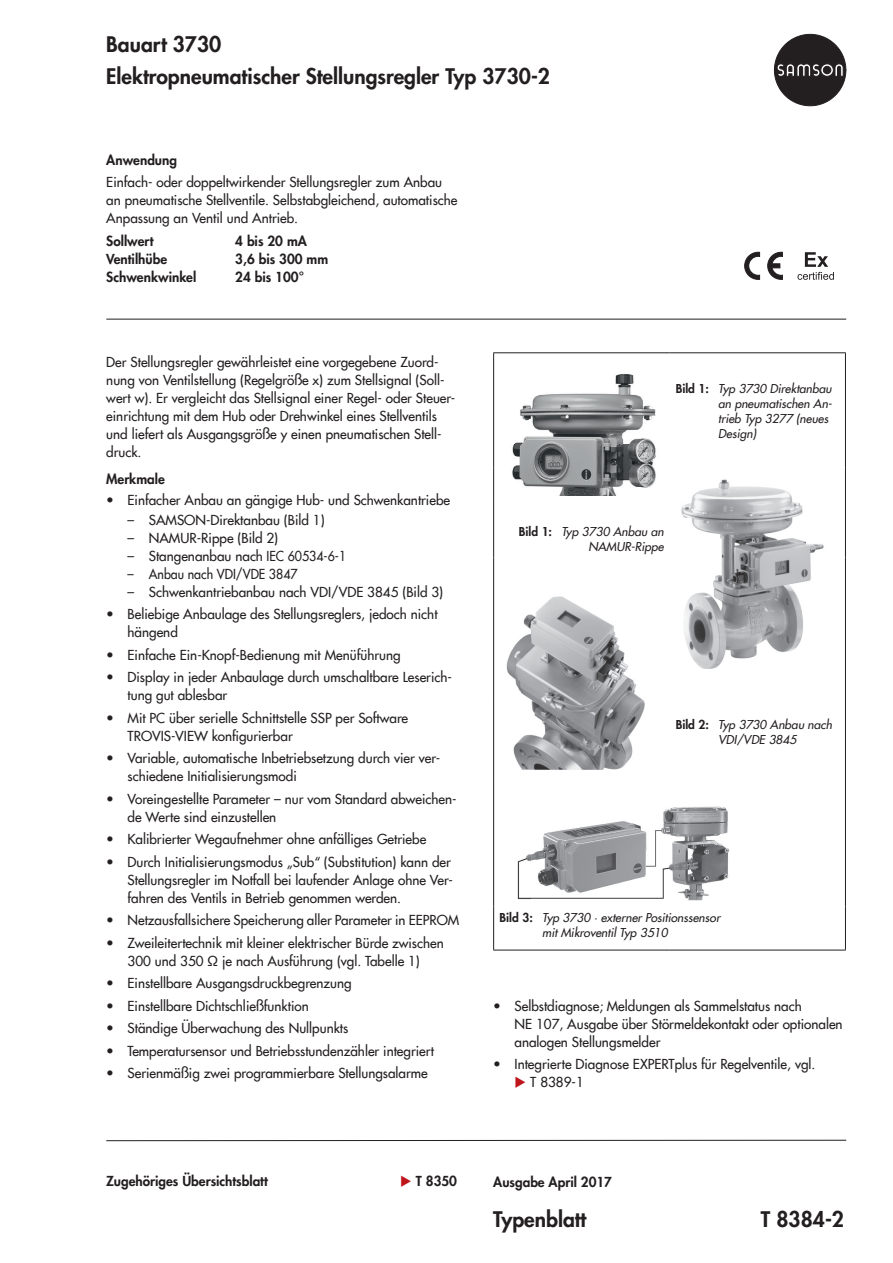
<style>
.page{position:relative;width:893px;height:1263px;background:#fff}
.page>*{position:absolute;margin:0;border:0;box-sizing:border-box;transform-origin:0 0}
.t1{font:800 21px/31.5px "Futura Com";color:#231f20}
.t2{font:500 13.5px/18px "Futura Com";color:#231f20}
.t3{font:800 13.5px "Futura Com";color:#231f20}
.t4{font:500 13.5px "Futura Com";color:#231f20;scale:.92 1}
.t5{font:italic 500 12px/15px "Futura Com";color:#231f20}
.s1{font-family:"Futura";font-weight:400}
.s2{font-weight:800;font-style:normal}
.s3{color:#be151b}
</style>
<div class="page">
<svg style="left:745px;top:252px;width:15px;height:27px"></svg>
<svg style="left:768px;top:252px;width:15px;height:27px"></svg>
<hr style="left:770px;top:264px;width:10px;height:4px;background:#231f20">
<svg style="left:797px;top:252px;width:37px;height:28px"></svg>
<svg style="left:774px;top:34px;width:72px;height:72px"></svg>
<hr style="left:106px;top:319px;width:740px;height:1px;background:#231f20">
<svg style="left:106px;top:1139px;width:741px;height:2px"></svg>
<hr style="left:493px;top:906px;width:1px;height:44px;background:#231f20">
<hr style="left:493px;top:950px;width:177px;height:1px;background:#231f20">
<hr style="left:670px;top:950px;width:176px;height:1px;background:#231f20">
<hr style="left:493px;top:352px;width:177px;height:1px;background:#231f20">
<hr style="left:493px;top:353px;width:1px;height:115px;background:#231f20">
<hr style="left:493px;top:468px;width:1px;height:33px;background:#231f20">
<hr style="left:670px;top:352px;width:176px;height:1px;background:#231f20">
<hr style="left:845px;top:353px;width:1px;height:115px;background:#231f20">
<hr style="left:845px;top:468px;width:1px;height:33px;background:#231f20">
<hr style="left:845px;top:501px;width:1px;height:56px;background:#231f20">
<hr style="left:845px;top:557px;width:1px;height:142px;background:#231f20">
<hr style="left:493px;top:501px;width:1px;height:56px;background:#231f20">
<hr style="left:493px;top:557px;width:1px;height:142px;background:#231f20">
<hr style="left:493px;top:699px;width:1px;height:80px;background:#231f20">
<hr style="left:845px;top:699px;width:1px;height:80px;background:#231f20">
<hr style="left:493px;top:779px;width:1px;height:127px;background:#231f20">
<hr style="left:845px;top:779px;width:1px;height:127px;background:#231f20">
<hr style="left:845px;top:906px;width:1px;height:44px;background:#231f20">
<img style="left:512px;top:374px;width:144px;height:121px">
<img style="left:681px;top:479px;width:143px;height:190px">
<img style="left:506px;top:596px;width:139px;height:174px">
<img style="left:517px;top:806px;width:212px;height:94px">
<h1 class="t1" style="left:106px;top:28px;width:445px">Bauart 3730<br>Elektropneumatischer Stellungsregler Typ 3730-2</h1>
<p class="t3" style="left:106px;top:149px;width:72px">Anwendung</p>
<p class="t2" style="left:106px;top:172px;width:353px">Einfach- oder doppeltwirkender Stellungsregler zum Anbau an pneumatische Stellventile. Selbstabgleichend, automatische<br>Anpassung an Ventil und Antrieb.</p>
<p class="t3" style="left:106px;top:230px;width:49px">Sollwert</p>
<p class="t3" style="left:235px;top:230px;width:73px">4 bis 20 mA</p>
<p class="t3" style="left:106px;top:248px;width:62px">Ventilhübe</p>
<p class="t3" style="left:235px;top:248px;width:94px">3,6 bis 300 mm</p>
<p class="t3" style="left:106px;top:266px;width:91px">Schwenkwinkel</p>
<p class="t3" style="left:235px;top:266px;width:70px">24 bis 100°</p>
<p class="t2" style="left:106px;top:352px;width:351px">Der Stellungsregler gewährleistet eine vorgegebene Zuord&shy;nung von Ventilstellung (Regelgröße x) zum Stellsignal (Soll&shy;wert w). Er vergleicht das Stellsignal einer Regel- oder Steuer&shy;einrichtung mit dem Hub oder Drehwinkel eines Stellventils und liefert als Ausgangsgröße y einen pneumatischen Stell&shy;druck.</p>
<p class="t3" style="left:106px;top:469px;width:60px">Merkmale</p>
<p class="t2" style="left:106px;top:490px;width:345px"><span class="s1">•</span> Einfacher Anbau an gängige Hub- und Schwenkantriebe</p>
<p class="t2" style="left:128px;top:510px;width:199px"><span class="s1">–</span> SAMSON-Direktanbau (Bild 1)</p>
<p class="t2" style="left:128px;top:528px;width:152px"><span class="s1">–</span> NAMUR-Rippe (Bild 2)</p>
<p class="t2" style="left:128px;top:546px;width:220px"><span class="s1">–</span> Stangenanbau nach IEC 60534-6-1</p>
<p class="t4" style="left:128px;top:563px;width:186px"><span class="s1">–</span> Anbau nach VDI/VDE 3847</p>
<p class="t2" style="left:128px;top:582px;width:317px"><span class="s1">–</span> Schwenkantriebanbau nach VDI/VDE 3845 (Bild 3)</p>
<p class="t2" style="left:128px;top:604px;width:311px;text-indent:-21px"><span class="s1">•</span> Beliebige Anbaulage des Stellungsreglers, jedoch nicht hängend</p>
<p class="t2" style="left:106px;top:645px;width:296px"><span class="s1">•</span> Einfache Ein-Knopf-Bedienung mit Menüführung</p>
<p class="t2" style="left:128px;top:667px;width:326px;text-indent:-21px"><span class="s1">•</span> Display in jeder Anbaulage durch umschaltbare Leserich&shy;tung gut ablesbar</p>
<p class="t2" style="left:128px;top:708px;width:282px;text-indent:-21px"><span class="s1">•</span> Mit PC über serielle Schnittstelle SSP per Software<br>TROVIS-VIEW konfigurierbar</p>
<p class="t2" style="left:128px;top:748px;width:314px;text-indent:-21px"><span class="s1">•</span> Variable, automatische Inbetriebsetzung durch vier ver&shy;schiedene Initialisierungsmodi</p>
<p class="t2" style="left:128px;top:789px;width:331px;text-indent:-21px"><span class="s1">•</span> Voreingestellte Parameter – nur vom Standard abweichen&shy;de Werte sind einzustellen</p>
<p class="t2" style="left:106px;top:829px;width:321px"><span class="s1">•</span> Kalibrierter Wegaufnehmer ohne anfälliges Getriebe</p>
<p class="t2" style="left:128px;top:852px;width:327px;text-indent:-21px"><span class="s1">•</span> Durch Initialisierungsmodus „Sub“ (Substitution) kann der<br>Stellungsregler im Notfall bei laufender Anlage ohne Ver&shy;fahren des Ventils in Betrieb genommen werden.</p>
<p class="t2" style="left:106px;top:910px;width:354px"><span class="s1">•</span> Netzausfallsichere Speicherung aller Parameter in EEPROM</p>
<p class="t2" style="left:106px;top:933px;width:339px;text-align:center"><span class="s1">•</span> Zweileitertechnik mit kleiner elektrischer Bürde zwischen<br>300 und 350 Ω je nach Ausführung (vgl. Tabelle 1)</p>
<p class="t2" style="left:106px;top:973px;width:247px"><span class="s1">•</span> Einstellbare Ausgangsdruckbegrenzung</p>
<p class="t2" style="left:106px;top:996px;width:204px"><span class="s1">•</span> Einstellbare Dichtschließfunktion</p>
<p class="t2" style="left:106px;top:1018px;width:244px"><span class="s1">•</span> Ständige Überwachung des Nullpunkts</p>
<p class="t2" style="left:106px;top:1041px;width:329px"><span class="s1">•</span> Temperatursensor und Betriebsstundenzähler integriert</p>
<p class="t2" style="left:106px;top:1063px;width:323px"><span class="s1">•</span> Serienmäßig zwei programmierbare Stellungsalarme</p>
<p class="t5" style="left:718px;top:380px;width:115px;text-indent:-43px"><span class="s2">Bild 1:</span> Typ 3730 Direktanbau an pneumatischen An&shy;trieb Typ 3277 (neues<br>Design)</p>
<p class="t5" style="left:519px;top:524px;width:146px;text-align:right"><span class="s2">Bild 1:</span> Typ 3730 Anbau an<br>NAMUR-Rippe</p>
<p class="t5" style="left:676px;top:716px;width:158px;text-align:center"><span class="s2">Bild 2:</span> Typ 3730 Anbau nach<br>VDI/VDE 3845</p>
<p class="t5" style="left:542px;top:910px;width:180px;text-indent:-43px"><span class="s2">Bild 3:</span> Typ 3730 · externer Positionssensor mit Mikroventil Typ 3510</p>
<p class="t2" style="left:514px;top:996px;width:330px;text-indent:-21px"><span class="s1">•</span> Selbstdiagnose; Meldungen als Sammelstatus nach<br>NE 107, Ausgabe über Störmeldekontakt oder optionalen analogen Stellungsmelder</p>
<p class="t2" style="left:493px;top:1054px;width:324px"><span class="s1">•</span> Integrierte Diagnose EXPERTplus für Regelventile, vgl.</p>
<p class="t2" style="left:514px;top:1072px;width:71px"><span class="s3">◆</span> T 8389-1</p>
<p class="t3" style="left:106px;top:1171px;width:163px">Zugehöriges Übersichtsblatt</p>
<p class="t3" style="left:400px;top:1171px;width:58px"><span class="s3">◆</span> T 8350</p>
<p class="t3" style="left:493px;top:1172px;width:120px">Ausgabe April 2017</p>
<h1 class="t1" style="left:493px;top:1203px;width:95px">Typenblatt</h1>
<h1 class="t1" style="left:761px;top:1203px;width:85px">T 8384-2</h1>
</div>
